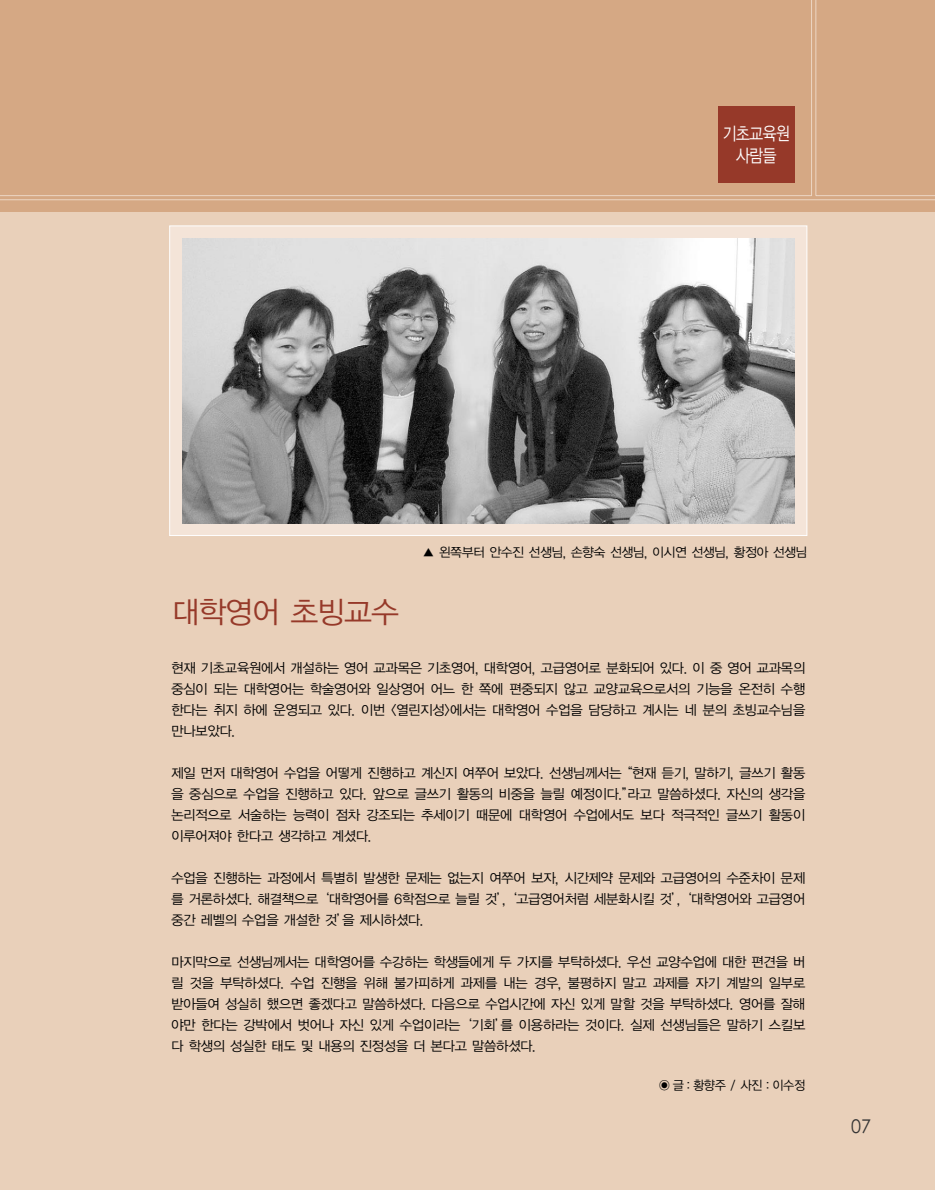
<style>
.page{position:relative;width:935px;height:1190px;background:#fff}
.page>*{position:absolute;margin:0;border:0;box-sizing:border-box;transform-origin:0 0}
.t1{font:30px "YGO12";letter-spacing:-.11em;color:#963929}
.t2{font:18.9px "Century Gothic";color:#333;scale:.95 1}
.t3{font:18px/22.5px "YGO12";letter-spacing:-.115em;color:#fff;text-align:center;scale:.83 1}
.t4{font:13.5px/21px "YGO12";letter-spacing:-.11em;color:#000;text-align:justify}
.t5{font:12.75px "YGO12";letter-spacing:-.11em;color:#000}
.t6{font:12.6px "YGO12";letter-spacing:-.095em;color:#000;scale:.95 1}
</style>
<div class="page">
<div style="left:0;top:0;width:934px;height:213px;background:#d5a884"></div>
<div style="left:0;top:213px;width:934px;height:976px;background:#e9d0ba"></div>
<div style="left:170px;top:226px;width:636px;height:309px;background:#f4e4d8"></div>
<img style="left:182px;top:238px;width:612px;height:285px">
<hr style="left:0;top:199px;width:934px;height:1px;background:#edd6c4">
<hr style="left:815px;top:195px;width:119px;height:1px;background:#edd6c4">
<hr style="left:0;top:195px;width:811px;height:1px;background:#edd6c4">
<hr style="left:811px;top:0;width:1px;height:196px;background:#edd6c4">
<hr style="left:815px;top:0;width:1px;height:196px;background:#edd6c4">
<div style="left:718px;top:106px;width:76px;height:77px;background:#963929"></div>
<h3 class="t3" style="left:722px;top:123px;width:84px">기초교육원 사람들</h3>
<h1 class="t1" style="left:171px;top:598px;width:231px">대학영어 초빙교수</h1>
<p class="t5" style="left:422px;top:546px;width:387px">▲ 왼쪽부터 안수진 선생님, 손향숙 선생님, 이시연 선생님, 황정아 선생님</p>
<p class="t4" style="left:171px;top:658px;width:636px">현재 기초교육원에서 개설하는 영어 교과목은 기초영어, 대학영어, 고급영어로 분화되어 있다. 이 중 영어 교과목의 중심이 되는 대학영어는 학술영어와 일상영어 어느 한 쪽에 편중되지 않고 교양교육으로서의 기능을 온전히 수행 한다는 취지 하에 운영되고 있다. 이번 &lt;열린지성&gt;에서는 대학영어 수업을 담당하고 계시는 네 분의 초빙교수님을 만나보았다.</p>
<p class="t4" style="left:171px;top:763px;width:636px">제일 먼저 대학영어 수업을 어떻게 진행하고 계신지 여쭈어 보았다. 선생님께서는“현재 듣기, 말하기, 글쓰기 활동 을 중심으로 수업을 진행하고 있다. 앞으로 글쓰기 활동의 비중을 늘릴 예정이다.”라고 말씀하셨다. 자신의 생각을 논리적으로 서술하는 능력이 점차 강조되는 추세이기 때문에 대학영어 수업에서도 보다 적극적인 글쓰기 활동이 이루어져야 한다고 생각하고 계셨다.</p>
<p class="t4" style="left:171px;top:868px;width:636px">수업을 진행하는 과정에서 특별히 발생한 문제는 없는지 여쭈어 보자, 시간제약 문제와 고급영어의 수준차이 문제 를 거론하셨다. 해결책으로‘대학영어를 6학점으로 늘릴 것’, ‘고급영어처럼 세분화시킬 것’, ‘대학영어와 고급영어 중간 레벨의 수업을 개설한 것’을 제시하셨다.</p>
<p class="t4" style="left:171px;top:952px;width:636px">마지막으로 선생님께서는 대학영어를 수강하는 학생들에게 두 가지를 부탁하셨다. 우선 교양수업에 대한 편견을 버 릴 것을 부탁하셨다. 수업 진행을 위해 불가피하게 과제를 내는 경우, 불평하지 말고 과제를 자기 계발의 일부로 받아들여 성실히 했으면 좋겠다고 말씀하셨다. 다음으로 수업시간에 자신 있게 말할 것을 부탁하셨다. 영어를 잘해 야만 한다는 강박에서 벗어나 자신 있게 수업이라는‘기회’를 이용하라는 것이다. 실제 선생님들은 말하기 스킬보 다 학생의 성실한 태도 및 내용의 진정성을 더 본다고 말씀하셨다.</p>
<p class="t6" style="left:672px;top:1079px;width:142px">글 : 황향주 / 사진 : 이수정</p>
<h2 class="t2" style="left:851px;top:1119px;width:22px">07</h2>
</div>
